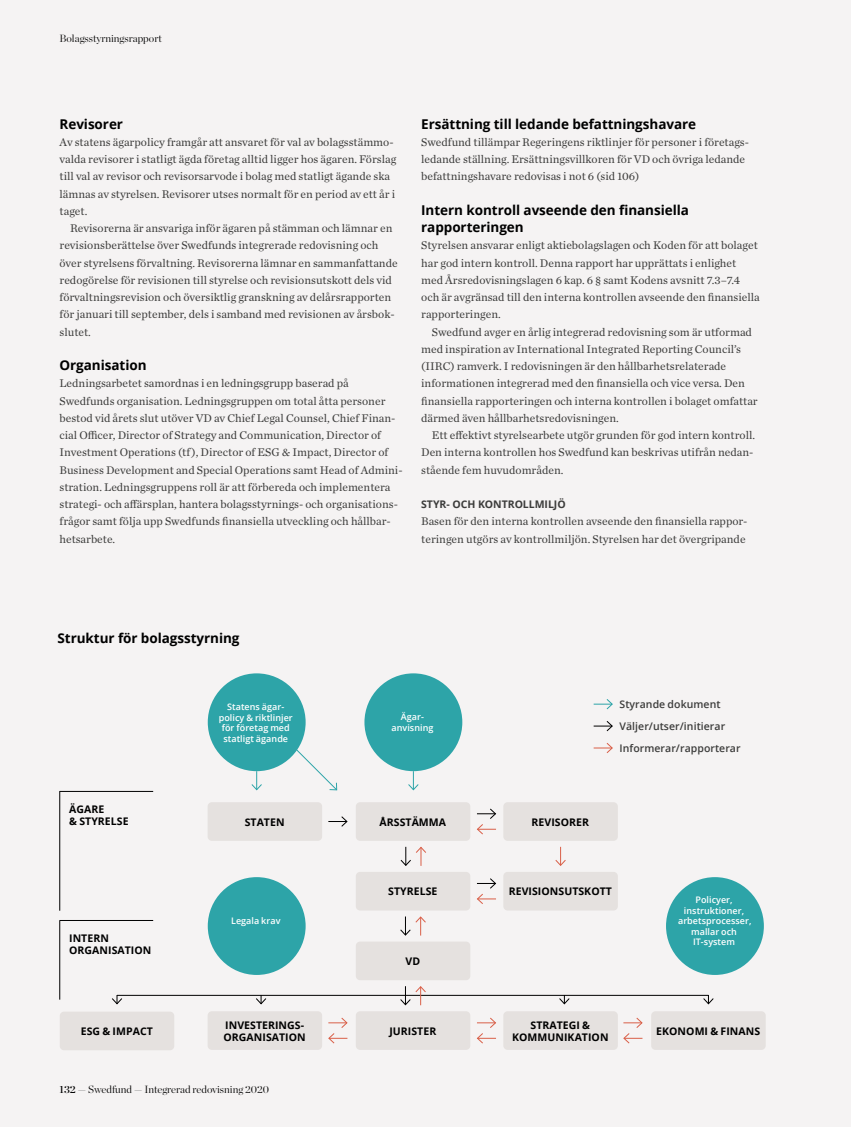
<style>
.page{position:relative;width:851px;height:1127px;background:#fff}
.page>*{position:absolute;margin:0;border:0;box-sizing:border-box;transform-origin:0 0}
.t1{font:700 13.5px/17.2px "Open Sans";letter-spacing:-.005em;color:#000}
.t2{font:11.7px/17.2px "Chronicle Text G1";color:#3c3c3b}
.t3{font:700 10.5px/12px "Open Sans";letter-spacing:.005em;color:#000}
.t4{font:600 10.5px/21.8px "Open Sans";letter-spacing:.005em;color:#3c3c3b}
.t5{font:300 10.5px "Chronicle Display";color:#000}
.t6{font:700 10.5px "Open Sans";letter-spacing:-.005em;color:#3c3c3b}
.t7{font:600 9px/10.5px "Open Sans";letter-spacing:.005em;color:#fff;text-align:center}
.s1{font-family:"Chronicle Display Semi";font-weight:400}
</style>
<div class="page">
<div style="left:0;top:0;width:850px;height:1127px;background:#f5f3f3"></div>
<hr style="left:850px;top:0;width:1px;height:1127px;background:#f5f3f3">
<div style="left:208px;top:673px;width:97px;height:98px;background:#2da4a8;border-radius:50%"></div>
<div style="left:208px;top:877px;width:97px;height:98px;background:#2da4a8;border-radius:50%"></div>
<div style="left:364px;top:673px;width:98px;height:98px;background:#2da4a8;border-radius:50%"></div>
<div style="left:666px;top:877px;width:97px;height:98px;background:#2da4a8;border-radius:50%"></div>
<div style="left:207px;top:802px;width:115px;height:39px;background:#e5e1df;border-radius:4px"></div>
<div style="left:356px;top:802px;width:114px;height:39px;background:#e5e1df;border-radius:4px"></div>
<div style="left:356px;top:872px;width:114px;height:38px;background:#e5e1df;border-radius:4px"></div>
<div style="left:356px;top:941px;width:114px;height:39px;background:#e5e1df;border-radius:4px"></div>
<div style="left:356px;top:1011px;width:114px;height:39px;background:#e5e1df;border-radius:4px"></div>
<div style="left:503px;top:1011px;width:114px;height:39px;background:#e5e1df;border-radius:4px"></div>
<div style="left:651px;top:1011px;width:114px;height:39px;background:#e5e1df;border-radius:4px"></div>
<div style="left:207px;top:1011px;width:115px;height:39px;background:#e5e1df;border-radius:4px"></div>
<div style="left:60px;top:1011px;width:114px;height:39px;background:#e5e1df;border-radius:4px"></div>
<svg style="left:251px;top:771px;width:11px;height:20px"></svg>
<svg style="left:328px;top:816px;width:20px;height:11px"></svg>
<svg style="left:288px;top:741px;width:50px;height:50px"></svg>
<svg style="left:559px;top:996px;width:11px;height:9px"></svg>
<svg style="left:256px;top:996px;width:11px;height:9px"></svg>
<svg style="left:112px;top:995px;width:10px;height:10px"></svg>
<svg style="left:703px;top:995px;width:11px;height:10px"></svg>
<svg style="left:477px;top:808px;width:19px;height:27px"></svg>
<svg style="left:400px;top:846px;width:26px;height:20px"></svg>
<svg style="left:400px;top:916px;width:26px;height:20px"></svg>
<svg style="left:477px;top:878px;width:19px;height:26px"></svg>
<svg style="left:477px;top:1017px;width:19px;height:27px"></svg>
<svg style="left:623px;top:1017px;width:20px;height:27px"></svg>
<svg style="left:328px;top:1017px;width:20px;height:27px"></svg>
<div style="left:503px;top:872px;width:114px;height:38px;background:#e5e1df;border-radius:4px"></div>
<div style="left:503px;top:802px;width:114px;height:39px;background:#e5e1df;border-radius:4px"></div>
<svg style="left:555px;top:847px;width:11px;height:19px"></svg>
<svg style="left:408px;top:771px;width:11px;height:20px"></svg>
<hr style="left:59px;top:791px;width:1px;height:120px;background:#000">
<hr style="left:59px;top:920px;width:1px;height:79px;background:#000">
<hr style="left:60px;top:791px;width:93px;height:1px;background:#000">
<hr style="left:60px;top:920px;width:93px;height:1px;background:#000">
<hr style="left:117px;top:995px;width:591px;height:1px;background:#000">
<svg style="left:593px;top:699px;width:20px;height:11px"></svg>
<svg style="left:593px;top:721px;width:20px;height:11px"></svg>
<svg style="left:593px;top:743px;width:20px;height:10px"></svg>
<svg style="left:399px;top:986px;width:27px;height:20px"></svg>
<p class="t5" style="left:60px;top:31px;width:104px">Bolagsstyrningsrapport</p>
<p class="t1" style="left:60px;top:115px;width:65px">Revisorer</p>
<p class="t2" style="left:60px;top:133px;width:338px">Av statens ägarpolicy framgår att ansvaret för val av bolagsstämmo&shy;valda revisorer i statligt ägda företag alltid ligger hos ägaren. Förslag till val av revisor och revisorsarvode i bolag med statligt ägande ska lämnas av styrelsen. Revisorer utses normalt för en period av ett år i taget.</p>
<p class="t2" style="left:60px;top:219px;width:339px;text-indent:11px">Revisorerna är ansvariga inför ägaren på stämman och lämnar en revisionsberättelse över Swedfunds integrerade redovisning och över styrelsens förvaltning. Revisorerna lämnar en sammanfattande redogörelse för revisionen till styrelse och revisionsutskott dels vid förvaltningsrevision och översiktlig granskning av delårsrapporten för januari till september, dels i samband med revisionen av årsbok&shy;slutet.</p>
<p class="t1" style="left:60px;top:356px;width:88px">Organisation</p>
<p class="t2" style="left:60px;top:374px;width:343px">Ledningsarbetet samordnas i en ledningsgrupp baserad på Swedfunds organisation. Ledningsgruppen om total åtta personer bestod vid årets slut utöver VD av Chief Legal Counsel, Chief Finan&shy;cial Officer, Director of Strategy and Communication, Director of Investment Operations (tf ), Director of ESG &amp; Impact, Director of Business Development and Special Operations samt Head of Admini&shy;stration. Ledningsgruppens roll är att förbereda och implementera strategi- och affärsplan, hantera bolagsstyrnings- och organisations&shy;frågor samt följa upp Swedfunds finansiella utveckling och hållbar&shy;hetsarbete.</p>
<p class="t1" style="left:421px;top:115px;width:276px">Ersättning till ledande befattningshavare</p>
<p class="t2" style="left:421px;top:133px;width:329px">Swedfund tillämpar Regeringens riktlinjer för personer i företags&shy;ledande ställning. Ersättningsvillkoren för VD och övriga ledande befattningshavare redovisas i not 6 (sid 106)</p>
<p class="t1" style="left:421px;top:201px;width:269px">Intern kontroll avseende den finansiella rapporteringen</p>
<p class="t2" style="left:421px;top:236px;width:340px">Styrelsen ansvarar enligt aktiebolagslagen och Koden för att bolaget har god intern kontroll. Denna rapport har upprättats i enlighet med Årsredovisningslagen 6 kap. 6 § samt Kodens avsnitt 7.3–7.4 och är avgränsad till den interna kontrollen avseende den finansiella rapporteringen.</p>
<p class="t2" style="left:421px;top:322px;width:338px;text-indent:11px">Swedfund avger en årlig integrerad redovisning som är utformad med inspiration av International Integrated Reporting Council’s (IIRC) ramverk. I redovisningen är den hållbarhetsrelaterade informationen integrerad med den finansiella och vice versa. Den finansiella rapporteringen och interna kontrollen i bolaget omfattar därmed även hållbarhetsredovisningen.</p>
<p class="t2" style="left:421px;top:426px;width:335px;text-indent:11px">Ett effektivt styrelsearbete utgör grunden för god intern kontroll.<br>Den interna kontrollen hos Swedfund kan beskrivas utifrån nedan&shy;stående fem huvudområden.</p>
<p class="t6" style="left:421px;top:497px;width:146px">STYR- OCH KONTROLLMILJÖ</p>
<p class="t2" style="left:421px;top:512px;width:328px">Basen för den interna kontrollen avseende den finansiella rappor&shy;teringen utgörs av kontrollmiljön. Styrelsen har det övergripande</p>
<p class="t1" style="left:58px;top:629px;width:183px">Struktur för bolagsstyrning</p>
<p class="t3" style="left:69px;top:803px;width:61px">ÄGARE<br>&amp; STYRELSE</p>
<p class="t3" style="left:69px;top:932px;width:84px">INTERN<br>ORGANISATION</p>
<p class="t3" style="left:81px;top:1025px;width:74px">ESG &amp; IMPACT</p>
<p class="t7" style="left:219px;top:701px;width:76px">Statens ägar&shy;policy &amp; riktlinjer för företag med statligt ägande</p>
<p class="t7" style="left:391px;top:712px;width:43px">Ägar&shy;anvisning</p>
<p class="t3" style="left:245px;top:815px;width:41px">STATEN</p>
<p class="t3" style="left:379px;top:815px;width:68px">ÅRSSTÄMMA</p>
<p class="t7" style="left:231px;top:915px;width:51px">Legala krav</p>
<p class="t3" style="left:388px;top:885px;width:51px">STYRELSE</p>
<p class="t3" style="left:405px;top:955px;width:16px">VD</p>
<p class="t3" style="left:531px;top:815px;width:59px">REVISORER</p>
<p class="t4" style="left:619px;top:693px;width:123px">Styrande dokument<br>Väljer/utser/initierar<br>Informerar/rapporterar</p>
<p class="t3" style="left:508px;top:885px;width:105px">REVISIONSUTSKOTT</p>
<p class="t7" style="left:678px;top:894px;width:75px">Policyer, instruktioner, arbetsprocesser, mallar och<br>IT-system</p>
<p class="t3" style="left:223px;top:1018px;width:84px">INVESTERINGS-<br>ORGANISATION</p>
<p class="t3" style="left:389px;top:1024px;width:48px">JURISTER</p>
<p class="t3" style="left:512px;top:1018px;width:98px;text-align:center">STRATEGI &amp;<br>KOMMUNIKATION</p>
<p class="t3" style="left:656px;top:1024px;width:105px">EKONOMI &amp; FINANS</p>
<p class="t5" style="left:60px;top:1081px;width:211px"><span class="s1">132</span> — Swedfund — Integrerad redovisning 2020</p>
</div>
